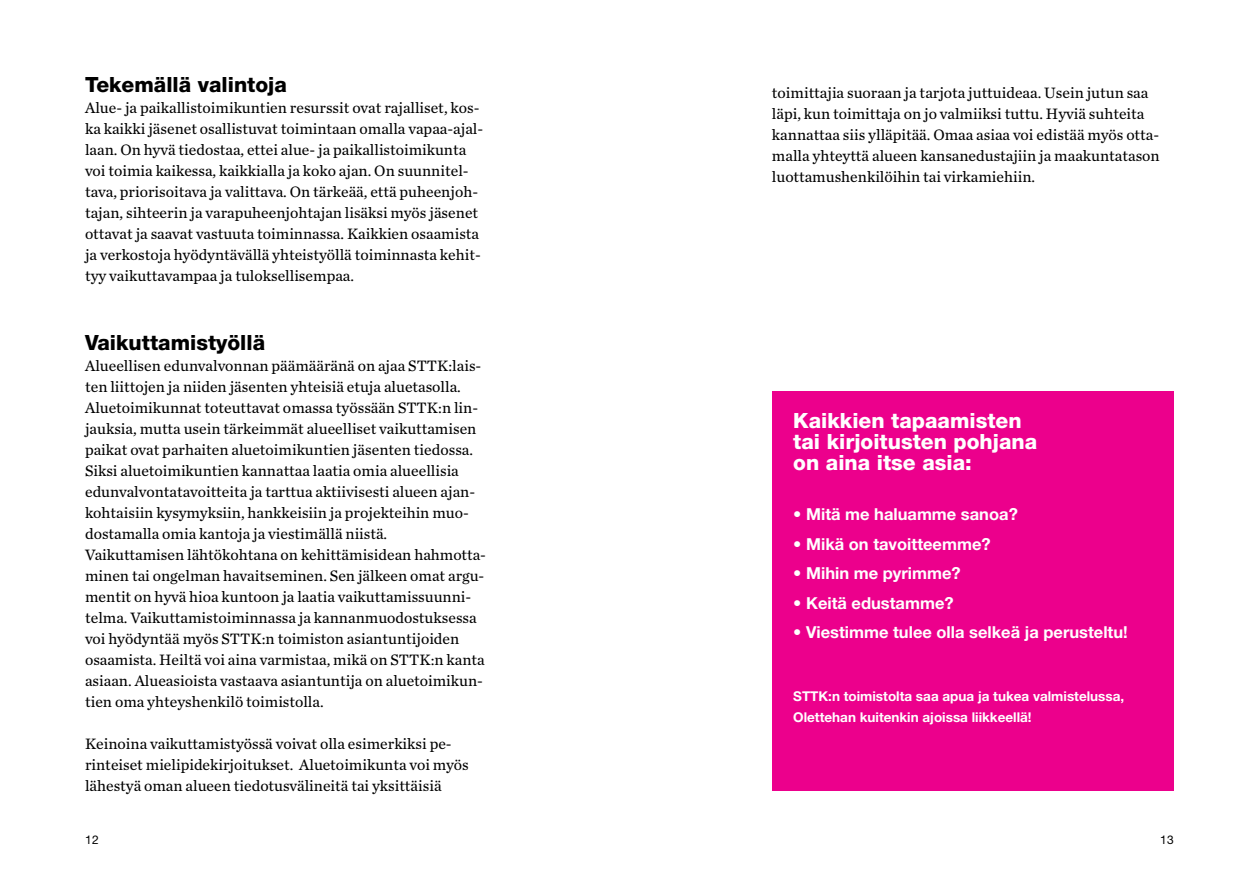
<style>
.page{position:relative;width:1259px;height:893px;background:#fff}
.page>*{position:absolute;margin:0;border:0;box-sizing:border-box;transform-origin:0 0}
.t1{font:800 21px/21px "Helvetica Neue LT Std";color:#fff}
.t2{font:800 21px "Helvetica Neue LT Std";color:#000}
.t3{font:700 16.5px "Helvetica Neue LT Std";color:#fff}
.t4{font:15.75px/21px "Chronicle Text G2";color:#000}
.t5{font:700 13.5px/21px "Helvetica Neue LT Std";color:#fff}
.t6{font:12px "Helvetica Neue LT Std";color:#000}
</style>
<div class="page">
<div style="left:772px;top:392px;width:402px;height:399px;background:#ec008c"></div>
<h1 class="t2" style="left:85px;top:72px;width:203px">Tekemällä valintoja</h1>
<p class="t4" style="left:85px;top:96px;width:400px">Alue- ja paikallistoimikuntien resurssit ovat rajalliset, kos&shy;ka kaikki jäsenet osallistuvat toimintaan omalla vapaa-ajal&shy;laan. On hyvä tiedostaa, ettei alue- ja paikallistoimikunta voi toimia kaikessa, kaikkialla ja koko ajan. On suunnitel&shy;tava, priorisoitava ja valittava. On tärkeää, että puheenjoh&shy;tajan, sihteerin ja varapuheenjohtajan lisäksi myös jäsenet ottavat ja saavat vastuuta toiminnassa. Kaikkien osaamista ja verkostoja hyödyntävällä yhteistyöllä toiminnasta kehit&shy;tyy vaikuttavampaa ja tuloksellisempaa.</p>
<h1 class="t2" style="left:85px;top:330px;width:182px">Vaikuttamistyöllä</h1>
<p class="t4" style="left:85px;top:354px;width:402px">Alueellisen edunvalvonnan päämääränä on ajaa STTK:lais&shy;ten liittojen ja niiden jäsenten yhteisiä etuja aluetasolla.<br>Aluetoimikunnat toteuttavat omassa työssään STTK:n lin&shy;jauksia, mutta usein tärkeimmät alueelliset vaikuttamisen paikat ovat parhaiten aluetoimikuntien jäsenten tiedossa.<br>Siksi aluetoimikuntien kannattaa laatia omia alueellisia edunvalvontatavoitteita ja tarttua aktiivisesti alueen ajan&shy;kohtaisiin kysymyksiin, hankkeisiin ja projekteihin muo&shy;dostamalla omia kantoja ja viestimällä niistä.<br>Vaikuttamisen lähtökohtana on kehittämisidean hahmotta&shy;minen tai ongelman havaitseminen. Sen jälkeen omat argu&shy;mentit on hyvä hioa kuntoon ja laatia vaikuttamissuunni&shy;telma. Vaikuttamistoiminnassa ja kannanmuodostuksessa voi hyödyntää myös STTK:n toimiston asiantuntijoiden osaamista. Heiltä voi aina varmistaa, mikä on STTK:n kanta asiaan. Alueasioista vastaava asiantuntija on aluetoimikun&shy;tien oma yhteyshenkilö toimistolla.</p>
<p class="t4" style="left:85px;top:732px;width:385px">Keinoina vaikuttamistyössä voivat olla esimerkiksi pe&shy;rinteiset mielipidekirjoitukset. Aluetoimikunta voi myös lähestyä oman alueen tiedotusvälineitä tai yksittäisiä</p>
<p class="t4" style="left:772px;top:81px;width:389px">toimittajia suoraan ja tarjota juttuideaa. Usein jutun saa läpi, kun toimittaja on jo valmiiksi tuttu. Hyviä suhteita kannattaa siis ylläpitää. Omaa asiaa voi edistää myös otta&shy;malla yhteyttä alueen kansanedustajiin ja maakuntatason luottamushenkilöihin tai virkamiehiin.</p>
<h1 class="t1" style="left:793px;top:410px;width:245px">Kaikkien tapaamisten tai kirjoitusten pohjana on aina itse asia:</h1>
<p class="t3" style="left:793px;top:504px;width:226px">• Mitä me haluamme sanoa?</p>
<p class="t3" style="left:793px;top:534px;width:199px">• Mikä on tavoitteemme?</p>
<p class="t3" style="left:793px;top:563px;width:169px">• Mihin me pyrimme?</p>
<p class="t3" style="left:793px;top:593px;width:162px">• Keitä edustamme?</p>
<p class="t3" style="left:793px;top:622px;width:336px">• Viestimme tulee olla selkeä ja perusteltu!</p>
<p class="t5" style="left:793px;top:686px;width:332px">STTK:n toimistolta saa apua ja tukea valmistelussa,<br>Olettehan kuitenkin ajoissa liikkeellä!</p>
<p class="t6" style="left:85px;top:833px;width:15px">12</p>
<p class="t6" style="left:1160px;top:833px;width:15px">13</p>
</div>
